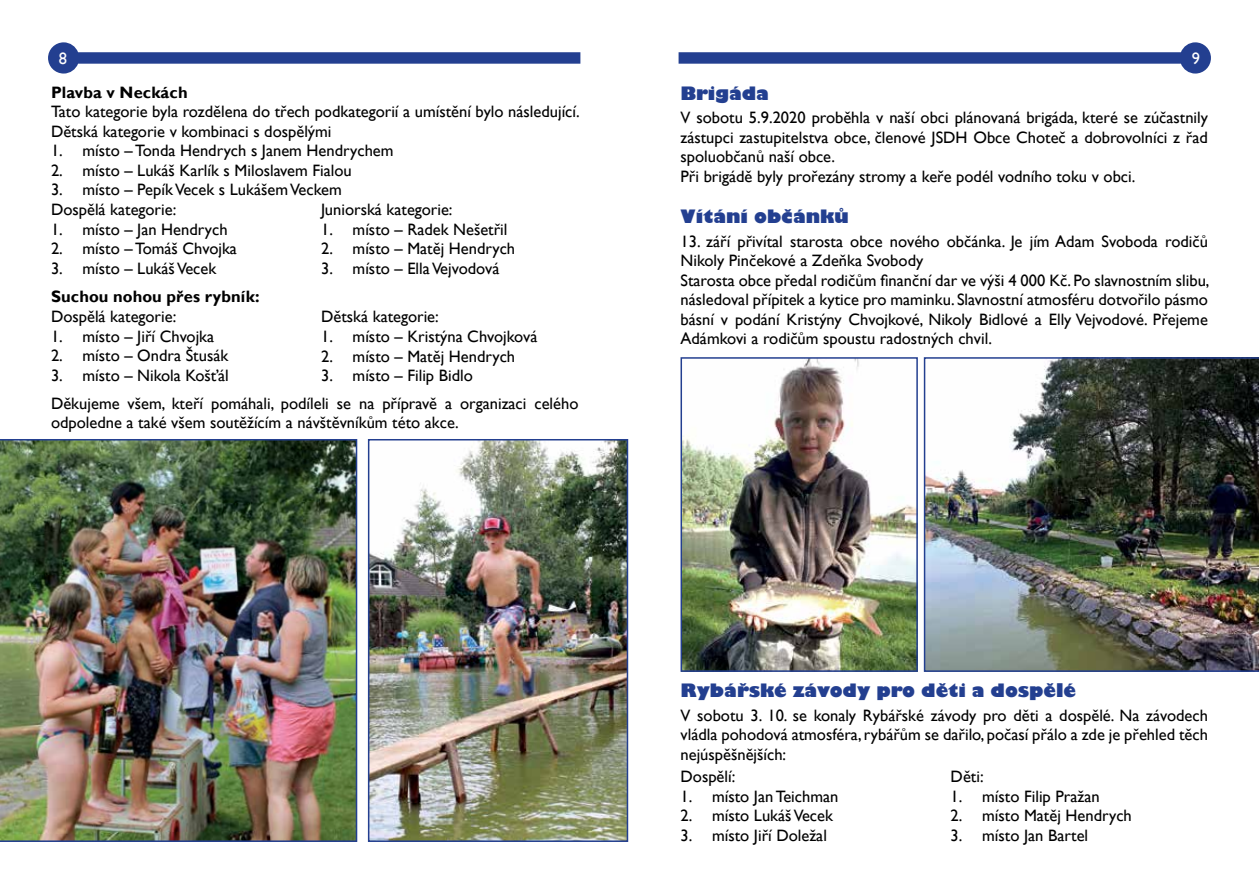
<style>
.page{position:relative;width:1259px;height:893px;background:#fff}
.page>*{position:absolute;margin:0;border:0;box-sizing:border-box;transform-origin:0 0}
.t1{font:800 18px "Gill Sans";color:#233f90}
.t2{font:16.5px/19.5px "Gill Sans";color:#000}
.t3{font:700 16.5px "Gill Sans";letter-spacing:.01em;color:#000}
.t4{font:16.5px "Gill Sans";color:#fff}
</style>
<div class="page">
<svg style="left:678px;top:42px;width:533px;height:32px"></svg>
<svg style="left:48px;top:42px;width:532px;height:32px"></svg>
<img style="left:371px;top:442px;width:254px;height:397px">
<div style="left:368px;top:439px;width:260px;height:403px;border:2px solid #233f90"></div>
<img style="left:0;top:439px;width:357px;height:403px">
<img style="left:924px;top:357px;width:335px;height:315px">
<img style="left:683px;top:360px;width:232px;height:309px">
<div style="left:680px;top:357px;width:238px;height:315px;border:2px solid #233f90"></div>
<p class="t4" style="left:59px;top:49px;width:10px">8</p>
<p class="t4" style="left:1191px;top:49px;width:10px">9</p>
<p class="t1" style="left:680px;top:82px;width:90px">Brigáda</p>
<p class="t2" style="left:680px;top:108px;width:529px">V sobotu 5.9.2020 proběhla v naší obci plánovaná brigáda, které se zúčastnily zástupci zastupitelstva obce, členové JSDH Obce Choteč a dobrovolníci z řad spoluobčanů naší obce.<br>Při brigádě byly prořezány stromy a keře podél vodního toku v obci.</p>
<p class="t1" style="left:680px;top:205px;width:170px">Vítání občánků</p>
<p class="t2" style="left:680px;top:232px;width:530px">13. září přivítal starosta obce nového občánka. Je jím Adam Svoboda rodičů Nikoly Pinčekové a Zdeňka Svobody<br>Starosta obce předal rodičům finanční dar ve výši 4 000 Kč. Po slavnostním slibu, následoval přípitek a kytice pro maminku. Slavnostní atmosféru dotvořilo pásmo básní v podání Kristýny Chvojkové, Nikoly Bidlové a Elly Vejvodové. Přejeme Adámkovi a rodičům spoustu radostných chvil.</p>
<p class="t3" style="left:51px;top:82px;width:138px">Plavba v Neckách</p>
<p class="t2" style="left:51px;top:102px;width:530px">Tato kategorie byla rozdělena do třech podkategorií a umístění bylo následující.<br>Dětská kategorie v kombinaci s dospělými</p>
<p class="t2" style="left:51px;top:141px;width:344px">1. místo – Tonda Hendrych s Janem Hendrychem</p>
<p class="t2" style="left:51px;top:161px;width:302px">2. místo – Lukáš Karlík s Miloslavem Fialou</p>
<p class="t2" style="left:51px;top:180px;width:292px">3. místo – Pepík Vecek s Lukášem Veckem</p>
<p class="t2" style="left:51px;top:200px;width:127px">Dospělá kategorie:</p>
<p class="t2" style="left:51px;top:220px;width:178px">1. místo – Jan Hendrych</p>
<p class="t2" style="left:51px;top:239px;width:187px">2. místo – Tomáš Chvojka</p>
<p class="t2" style="left:51px;top:259px;width:167px">3. místo – Lukáš Vecek</p>
<p class="t2" style="left:321px;top:200px;width:133px">Juniorská kategorie:</p>
<p class="t2" style="left:321px;top:220px;width:188px">1. místo – Radek Nešetřil</p>
<p class="t2" style="left:321px;top:239px;width:196px">2. místo – Matěj Hendrych</p>
<p class="t2" style="left:321px;top:259px;width:180px">3. místo – Ella Vejvodová</p>
<p class="t3" style="left:51px;top:287px;width:210px">Suchou nohou přes rybník:</p>
<p class="t2" style="left:51px;top:307px;width:127px">Dospělá kategorie:</p>
<p class="t2" style="left:51px;top:327px;width:165px">1. místo – Jiří Chvojka</p>
<p class="t2" style="left:51px;top:346px;width:179px">2. místo – Ondra Štusák</p>
<p class="t2" style="left:51px;top:366px;width:179px">3. místo – Nikola Košťál</p>
<p class="t2" style="left:321px;top:307px;width:119px">Dětská kategorie:</p>
<p class="t2" style="left:321px;top:327px;width:218px">1. místo – Kristýna Chvojková</p>
<p class="t2" style="left:321px;top:346px;width:196px">2. místo – Matěj Hendrych</p>
<p class="t2" style="left:321px;top:366px;width:153px">3. místo – Filip Bidlo</p>
<p class="t2" style="left:51px;top:394px;width:529px">Děkujeme všem, kteří pomáhali, podíleli se na přípravě a organizaci celého odpoledne a také všem soutěžícím a návštěvníkům této akce.</p>
<p class="t1" style="left:680px;top:679px;width:397px">Rybářské závody pro děti a dospělé</p>
<p class="t2" style="left:680px;top:706px;width:529px;text-align:justify">V sobotu 3. 10. se konaly Rybářské závody pro děti a dospělé. Na závodech vládla pohodová atmosféra, rybářům se dařilo, počasí přálo a zde je přehled těch nejúspěšnějších:</p>
<p class="t2" style="left:680px;top:767px;width:56px">Dospělí:</p>
<p class="t2" style="left:680px;top:787px;width:159px">1. místo Jan Teichman</p>
<p class="t2" style="left:680px;top:806px;width:154px">2. místo Lukáš Vecek</p>
<p class="t2" style="left:680px;top:826px;width:148px">3. místo Jiří Doležal</p>
<p class="t2" style="left:950px;top:767px;width:34px">Děti:</p>
<p class="t2" style="left:950px;top:787px;width:150px">1. místo Filip Pražan</p>
<p class="t2" style="left:950px;top:806px;width:183px">2. místo Matěj Hendrych</p>
<p class="t2" style="left:950px;top:826px;width:139px">3. místo Jan Bartel</p>
</div>
